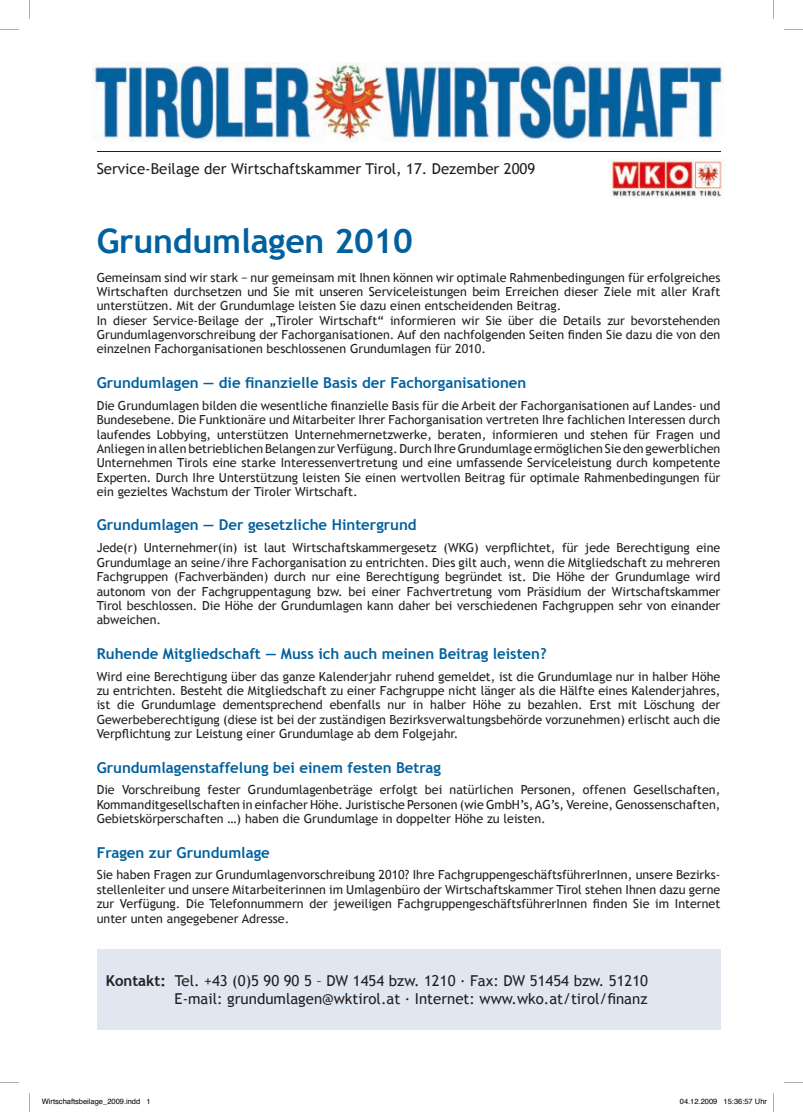
<style>
.page{position:relative;width:803px;height:1112px;background:#fff}
.page>*{position:absolute;margin:0;border:0;box-sizing:border-box;transform-origin:0 0}
.t1{font:700 33.75px "Trebuchet MS";letter-spacing:-.005em;color:#01619e}
.t2{font:700 15px "Trebuchet MS";color:#01619e}
.t3{font:15px/17.5px "Trebuchet MS";color:#231f20;text-align:right}
.t4{font:12.5px/14.4px "Trebuchet MS";color:#231f20;text-align:justify}
.t5{font:7.5px "Helvetica";color:#000}
.s1{font-weight:700}
</style>
<div class="page">
<div style="left:97px;top:949px;width:623px;height:80px;background:#e0e7f1"></div>
<img style="left:93px;top:63px;width:631px;height:79px">
<img style="left:611px;top:158px;width:112px;height:40px">
<hr style="left:97px;top:152px;width:623px;height:1px;background:#231f20">
<svg style="left:773px;top:0;width:1px;height:19px"></svg>
<svg style="left:29px;top:0;width:1px;height:19px"></svg>
<svg style="left:784px;top:29px;width:19px;height:1px"></svg>
<svg style="left:0;top:29px;width:19px;height:1px"></svg>
<svg style="left:784px;top:1082px;width:19px;height:1px"></svg>
<svg style="left:0;top:1082px;width:19px;height:1px"></svg>
<svg style="left:773px;top:1093px;width:1px;height:18px"></svg>
<svg style="left:29px;top:1093px;width:1px;height:18px"></svg>
<p class="t3" style="left:97px;top:160px;width:440px">Service-Beilage der Wirtschaftskammer Tirol, 17. Dezember 2009</p>
<h1 class="t1" style="left:97px;top:219px;width:318px">Grundumlagen 2010</h1>
<p class="t4" style="left:97px;top:270px;width:625px;text-align:left">Gemeinsam sind wir stark − nur gemeinsam mit Ihnen können wir optimale Rahmenbedingungen für erfolgreiches Wirtschaften durchsetzen und Sie mit unseren Serviceleistungen beim Erreichen dieser Ziele mit aller Kraft unterstützen. Mit der Grundumlage leisten Sie dazu einen entscheidenden Beitrag.<br>In dieser Service-Beilage der „Tiroler Wirtschaft“ informieren wir Sie über die Details zur bevorstehenden Grundumlagenvorschreibung der Fachorganisationen. Auf den nachfolgenden Seiten finden Sie dazu die von den einzelnen Fachorganisationen beschlossenen Grundumlagen für 2010.</p>
<p class="t2" style="left:97px;top:373px;width:431px">Grundumlagen — die finanzielle Basis der Fachorganisationen</p>
<p class="t4" style="left:97px;top:398px;width:625px">Die Grundumlagen bilden die wesentliche finanzielle Basis für die Arbeit der Fachorganisationen auf Landes- und Bundesebene. Die Funktionäre und Mitarbeiter Ihrer Fachorganisation vertreten Ihre fachlichen Interessen durch laufendes Lobbying, unterstützen Unternehmernetzwerke, beraten, informieren und stehen für Fragen und Anliegen in allen betrieblichen Belangen zur Verfügung. Durch Ihre Grundumlage ermöglichen Sie den gewerblichen Unternehmen Tirols eine starke Interessenvertretung und eine umfassende Serviceleistung durch kompetente Experten. Durch Ihre Unterstützung leisten Sie einen wertvollen Beitrag für optimale Rahmenbedingungen für ein gezieltes Wachstum der Tiroler Wirtschaft.</p>
<p class="t2" style="left:97px;top:515px;width:321px">Grundumlagen — Der gesetzliche Hintergrund</p>
<p class="t4" style="left:97px;top:540px;width:625px">Jede(r) Unternehmer(in) ist laut Wirtschaftskammergesetz (WKG) verpflichtet, für jede Berechtigung eine Grundumlage an seine/ihre Fachorganisation zu entrichten. Dies gilt auch, wenn die Mitgliedschaft zu mehreren Fachgruppen (Fachverbänden) durch nur eine Berechtigung begründet ist. Die Höhe der Grundumlage wird autonom von der Fachgruppentagung bzw. bei einer Fachvertretung vom Präsidium der Wirtschaftskammer Tirol beschlossen. Die Höhe der Grundumlagen kann daher bei verschiedenen Fachgruppen sehr von einander abweichen.</p>
<p class="t2" style="left:97px;top:643px;width:451px">Ruhende Mitgliedschaft — Muss ich auch meinen Beitrag leisten?</p>
<p class="t4" style="left:97px;top:669px;width:625px">Wird eine Berechtigung über das ganze Kalenderjahr ruhend gemeldet, ist die Grundumlage nur in halber Höhe zu entrichten. Besteht die Mitgliedschaft zu einer Fachgruppe nicht länger als die Hälfte eines Kalenderjahres, ist die Grundumlage dementsprechend ebenfalls nur in halber Höhe zu bezahlen. Erst mit Löschung der Gewerbeberechtigung (diese ist bei der zuständigen Bezirksverwaltungsbehörde vorzunehmen) erlischt auch die Verpflichtung zur Leistung einer Grundumlage ab dem Folgejahr.</p>
<p class="t2" style="left:97px;top:757px;width:346px">Grundumlagenstaffelung bei einem festen Betrag</p>
<p class="t4" style="left:97px;top:782px;width:625px">Die Vorschreibung fester Grundumlagenbeträge erfolgt bei natürlichen Personen, offenen Gesellschaften, Kommanditgesellschaften in einfacher Höhe. Juristische Personen (wie GmbH’s, AG’s, Vereine, Genossenschaften, Gebietskörperschaften …) haben die Grundumlage in doppelter Höhe zu leisten.</p>
<p class="t2" style="left:97px;top:842px;width:175px">Fragen zur Grundumlage</p>
<p class="t4" style="left:97px;top:867px;width:625px">Sie haben Fragen zur Grundumlagenvorschreibung 2010? Ihre FachgruppengeschäftsführerInnen, unsere Bezirks&shy;stellenleiter und unsere Mitarbeiterinnen im Umlagenbüro der Wirtschaftskammer Tirol stehen Ihnen dazu gerne zur Verfügung. Die Telefonnummern der jeweiligen FachgruppengeschäftsführerInnen finden Sie im Internet unter unten angegebener Adresse.</p>
<p class="t3" style="left:106px;top:972px;width:544px"><span class="s1">Kontakt:</span> Tel. +43 (0)5 90 90 5 – DW 1454 bzw. 1210 · Fax: DW 51454 bzw. 51210<br>E-mail: grundumlagen@wktirol.at · Internet: www.wko.at/tirol/finanz</p>
<p class="t5" style="left:42px;top:1095px;width:110px">Wirtschaftsbeilage_2009.indd 1</p>
<p class="t5" style="left:680px;top:1095px;width:89px">04.12.2009 15:36:57 Uhr</p>
</div>
